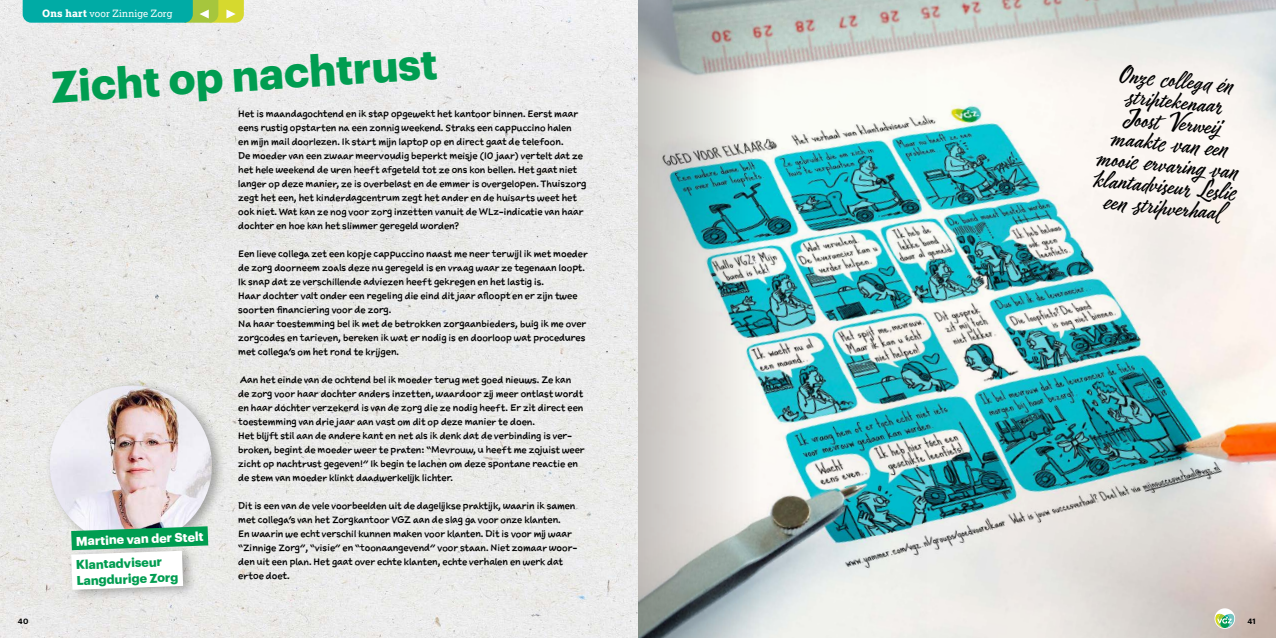
<style>
.page{position:relative;width:1276px;height:638px;background:#fff}
.page>*{position:absolute;margin:0;border:0;box-sizing:border-box;transform-origin:0 0}
.t1{font:700 43.3px "Graphik";color:#009d51}
.t2{font:25px/21.3px "Mojito";color:#000;text-align:center}
.t3{font:700 12.5px/16px "Graphik";color:#009d51}
.t4{font:700 12.5px "Graphik";color:#fff}
.t5{font:10px "Lexia";letter-spacing:.005em;color:#fff}
.t6{font:9px/14px "Sketchnote Text";color:#000}
.t7{font:600 7.5px "Graphik";color:#000}
.s1{font-weight:800}
</style>
<div class="page">
<img style="left:0;top:0;width:1276px;height:638px">
<div style="left:45px;top:379px;width:181px;height:178px;background:#000;opacity:.3"></div>
<img style="left:50px;top:386px;width:162px;height:159px">
<div style="left:67px;top:544px;width:130px;height:58px;background:#000;opacity:.3"></div>
<svg style="left:71px;top:526px;width:137px;height:64px"></svg>
<svg style="left:1214px;top:608px;width:21px;height:21px"></svg>
<svg style="left:1215px;top:614px;width:19px;height:14px"></svg>
<img style="left:638px;top:0;width:288px;height:638px">
<svg style="left:23px;top:0;width:221px;height:23px"></svg>
<p class="t5" style="left:42px;top:7px;width:132px"><span class="s1">Ons hart</span> voor Zinnige Zorg</p>
<h1 class="t1" style="left:49px;top:55px;width:389px;rotate:-4deg">Zicht op nachtrust</h1>
<h3 class="t4" style="left:76px;top:531px;width:129px;rotate:-2deg">Martine van der Stelt</h3>
<h3 class="t3" style="left:76px;top:555px;width:103px;rotate:-2deg">Klantadviseur<br>Langdurige Zorg</h3>
<p class="t6" style="left:238px;top:106px;width:349px">Het is maandagochtend en ik stap opgewekt het kantoor binnen. Eerst maar eens rustig opstarten na een zonnig weekend. Straks een cappuccino halen<br>en mijn mail doorlezen. Ik start mijn laptop op en direct gaat de telefoon.<br>De moeder van een zwaar meervoudig beperkt meisje (10 jaar) vertelt dat ze het hele weekend de uren heeft afgeteld tot ze ons kon bellen. Het gaat niet langer op deze manier, ze is overbelast en de emmer is overgelopen. Thuiszorg zegt het een, het kinderdagcentrum zegt het ander en de huisarts weet het ook niet. Wat kan ze nog voor zorg inzetten vanuit de WLz-indicatie van haar dochter en hoe kan het slimmer geregeld worden?</p>
<p class="t6" style="left:238px;top:247px;width:351px">Een lieve collega zet een kopje cappuccino naast me neer terwijl ik met moeder de zorg doorneem zoals deze nu geregeld is en vraag waar ze tegenaan loopt.<br>Ik snap dat ze verschillende adviezen heeft gekregen en het lastig is.<br>Haar dochter valt onder een regeling die eind dit jaar afloopt en er zijn twee soorten financiering voor de zorg.<br>Na haar toestemming bel ik met de betrokken zorgaanbieders, buig ik me over zorgcodes en tarieven, bereken ik wat er nodig is en doorloop wat procedures met collega’s om het rond te krijgen.</p>
<p class="t6" style="left:238px;top:373px;width:348px">Aan het einde van de ochtend bel ik moeder terug met goed nieuws. Ze kan<br>de zorg voor haar dochter anders inzetten, waardoor zij meer ontlast wordt en haar dochter verzekerd is van de zorg die ze nodig heeft. Er zit direct een toestemming van drie jaar aan vast om dit op deze manier te doen.<br>Het blijft stil aan de andere kant en net als ik denk dat de verbinding is ver&shy;broken, begint de moeder weer te praten: “Mevrouw, u heeft me zojuist weer zicht op nachtrust gegeven!” Ik begin te lachen om deze spontane reactie en de stem van moeder klinkt daadwerkelijk lichter.</p>
<p class="t6" style="left:238px;top:499px;width:341px">Dit is een van de vele voorbeelden uit de dagelijkse praktijk, waarin ik samen met collega’s van het Zorgkantoor VGZ aan de slag ga voor onze klanten.<br>En waarin we echt verschil kunnen maken voor klanten. Dit is voor mij waar “Zinnige Zorg”, “visie” en “toonaangevend” voor staan. Niet zomaar woor&shy;den uit een plan. Het gaat over echte klanten, echte verhalen en werk dat ertoe doet.</p>
<h2 class="t2" style="left:1105px;top:61px;width:147px;rotate:6deg">Onze collega én<br>str iptekenaar<br>Joost Verweij maakte van een mooie ervaring van klantadviseur Leslie een str ipverhaal</h2>
<p class="t7" style="left:18px;top:615px;width:12px">40</p>
<p class="t7" style="left:1247px;top:615px;width:10px">41</p>
</div>
